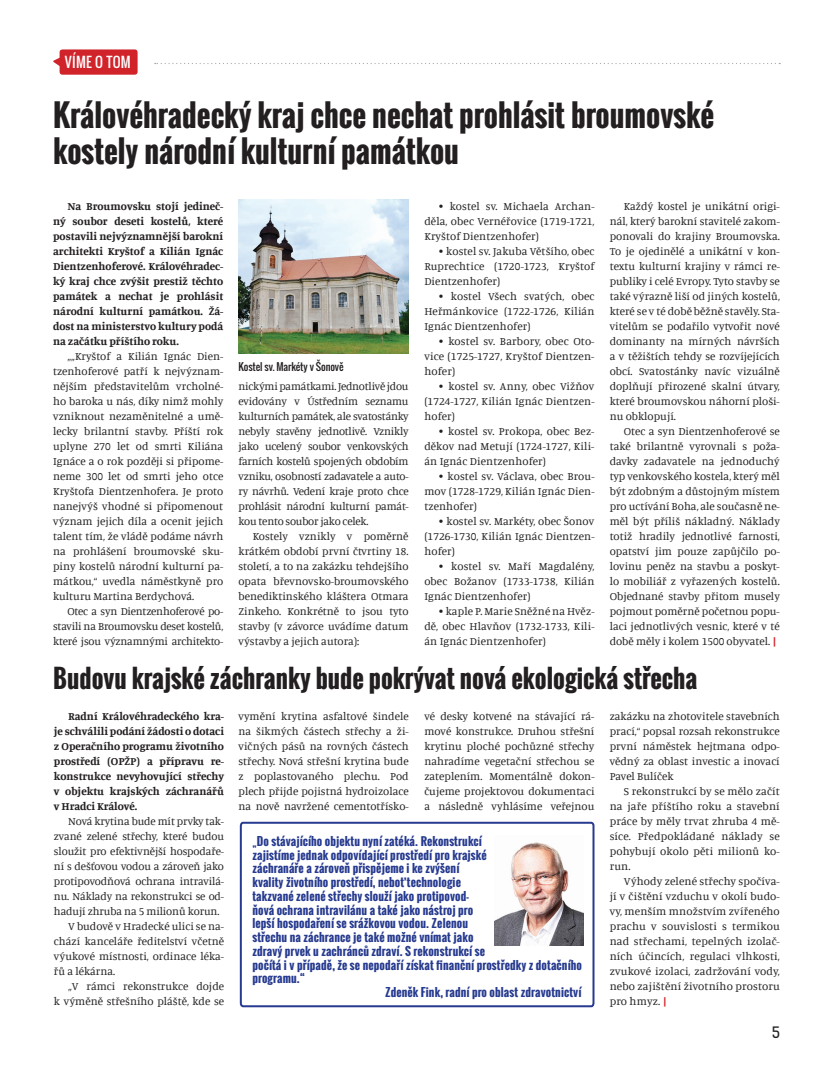
<style>
.page{position:relative;width:833px;height:1081px;background:#fff}
.page>*{position:absolute;margin:0;border:0;box-sizing:border-box;transform-origin:0 0}
.t1{font:700 30px/36px "Oswald";color:#231f20}
.t2{font:700 25px "Oswald";color:#231f20}
.t3{font:15px "Kelson Sans";color:#231f20}
.t4{font:13.75px "Oswald";letter-spacing:.02em;color:#fff}
.t5{font:11.25px/15px "Manuale";color:#231f20;text-align:justify}
.t6{font:700 11.25px "Oswald";letter-spacing:.01em;color:#263a8f}
.t7{font:700 11.25px/15px "Manuale";color:#231f20;text-align:justify}
.t8{font:10px "Oswald";letter-spacing:-.01em;color:#231f20}
.s1{font-weight:700;color:#d1232a}
</style>
<div class="page">
<svg style="left:155px;top:63px;width:625px;height:1px"></svg>
<svg style="left:53px;top:56px;width:7px;height:13px"></svg>
<div style="left:60px;top:49px;width:78px;height:26px;background:#d1232a;border-radius:3px"></div>
<svg style="left:239px;top:821px;width:356px;height:187px"></svg>
<img style="left:494px;top:835px;width:89px;height:111px">
<img style="left:238px;top:200px;width:171px;height:153px">
<p class="t4" style="left:65px;top:52px;width:68px">víme o tom</p>
<h1 class="t1" style="left:53px;top:97px;width:662px">Královéhradecký kraj chce nechat prohlásit broumovské kostely národní kulturní památkou</h1>
<p class="t7" style="left:53px;top:198px;width:172px;text-indent:14px">Na Broumovsku stojí jedineč&shy;ný soubor deseti kostelů, které postavili nejvýznamnější barokní architekti Kryštof a Kilián Ignác Dientzenhoferové. Královéhradec&shy;ký kraj chce zvýšit prestiž těchto památek a nechat je prohlásit národní kulturní památkou. Žá&shy;dost na ministerstvo kultury podá na začátku příštího roku.</p>
<p class="t5" style="left:53px;top:348px;width:172px;text-indent:14px">„„Kryštof a Kilián Ignác Dien&shy;tzenhoferové patří k nejvýznam&shy;nějším představitelům vrcholné&shy;ho baroka u nás, díky nimž mohly vzniknout nezaměnitelné a umě&shy;lecky brilantní stavby. Příští rok uplyne 270 let od smrti Kiliána Ignáce a o rok později si připome&shy;neme 300 let od smrti jeho otce Kryštofa Dientzenhofera. Je proto nanejvýš vhodné si připomenout význam jejich díla a ocenit jejich talent tím, že vládě podáme návrh na prohlášení broumovské sku&shy;piny kostelů národní kulturní pa&shy;mátkou,“ uvedla náměstkyně pro kulturu Martina Berdychová.</p>
<p class="t5" style="left:53px;top:603px;width:172px;text-indent:14px">Otec a syn Dientzenhoferové po&shy;stavili na Broumovsku deset kostelů, které jsou významnými architekto-</p>
<p class="t5" style="left:609px;top:198px;width:172px;text-indent:14px">Každý kostel je unikátní origi&shy;nál, který barokní stavitelé zakom&shy;ponovali do krajiny Broumovska.<br>To je ojedinělé a unikátní v kon&shy;textu kulturní krajiny v rámci re&shy;publiky i celé Evropy. Tyto stavby se také výrazně liší od jiných kostelů, které se v té době běžně stavěly. Sta&shy;vitelům se podařilo vytvořit nové dominanty na mírných návrších a v těžištích tehdy se rozvíjejících obcí. Svatostánky navíc vizuálně doplňují přirozené skalní útvary, které broumovskou náhorní ploši&shy;nu obklopují.</p>
<p class="t5" style="left:609px;top:423px;width:172px;text-indent:14px">Otec a syn Dientzenhoferové se také brilantně vyrovnali s poža&shy;davky zadavatele na jednoduchý typ venkovského kostela, který měl být zdobným a důstojným místem pro uctívání Boha, ale současně ne&shy;měl být příliš nákladný. Náklady totiž hradily jednotlivé farnosti, opatství jim pouze zapůjčilo po&shy;lovinu peněz na stavbu a poskyt&shy;lo mobiliář z vyřazených kostelů.<br>Objednané stavby přitom musely pojmout poměrně početnou popu&shy;laci jednotlivých vesnic, které v té době měly i kolem 1500 obyvatel. <span class="s1">|</span></p>
<h2 class="t2" style="left:53px;top:659px;width:645px">Budovu krajské záchranky bude pokrývat nová ekologická střecha</h2>
<p class="t7" style="left:54px;top:708px;width:172px;text-indent:14px">Radní Královéhradeckého kra&shy;je schválili podání žádosti o dotaci z Operačního programu životního prostředí (OPŽP) a přípravu re&shy;konstrukce nevyhovující střechy v objektu krajských záchranářů v Hradci Králové.</p>
<p class="t5" style="left:68px;top:813px;width:157px">Nová krytina bude mít prvky tak-</p>
<p class="t5" style="left:54px;top:828px;width:172px">zvané zelené střechy, které budou</p>
<p class="t5" style="left:54px;top:843px;width:172px">sloužit pro efektivnější hospodaře-</p>
<p class="t5" style="left:54px;top:858px;width:172px">ní s dešťovou vodou a zároveň jako</p>
<p class="t5" style="left:54px;top:873px;width:172px">protipovodňová ochrana intravilá-</p>
<p class="t5" style="left:54px;top:888px;width:172px">nu. Náklady na rekonstrukci se od-</p>
<p class="t5" style="left:54px;top:903px;width:167px">hadují zhruba na 5 milionů korun.</p>
<p class="t5" style="left:68px;top:918px;width:157px">V budově v Hradecké ulici se na-</p>
<p class="t5" style="left:54px;top:933px;width:172px">chází kanceláře ředitelství včetně</p>
<p class="t5" style="left:54px;top:948px;width:172px">výukové místnosti, ordinace léka-</p>
<p class="t5" style="left:54px;top:963px;width:63px">řů a lékárna.</p>
<p class="t5" style="left:68px;top:978px;width:157px">„V rámci rekonstrukce dojde</p>
<p class="t5" style="left:54px;top:993px;width:172px">k výměně střešního pláště, kde se</p>
<p class="t5" style="left:424px;top:198px;width:172px;text-indent:14px">• kostel sv. Michaela Archan&shy;děla, obec Vernéřovice (1719-1721, Kryštof Dientzenhofer)</p>
<p class="t5" style="left:424px;top:243px;width:172px;text-indent:14px">• kostel sv. Jakuba Většího, obec Ruprechtice (1720-1723, Kryštof Dientzenhofer)</p>
<p class="t5" style="left:424px;top:288px;width:172px;text-indent:14px">• kostel Všech svatých, obec Heřmánkovice (1722-1726, Kilián Ignác Dientzenhofer)</p>
<p class="t5" style="left:424px;top:333px;width:172px;text-indent:14px">• kostel sv. Barbory, obec Oto&shy;vice (1725-1727, Kryštof Dientzen&shy;hofer)</p>
<p class="t5" style="left:424px;top:378px;width:172px;text-indent:14px">• kostel sv. Anny, obec Vižňov (1724-1727, Kilián Ignác Dientzen&shy;hofer)</p>
<p class="t5" style="left:424px;top:423px;width:172px;text-indent:14px">• kostel sv. Prokopa, obec Bez&shy;děkov nad Metují (1724-1727, Kili&shy;án Ignác Dientzenhofer)</p>
<p class="t5" style="left:424px;top:468px;width:172px;text-indent:14px">• kostel sv. Václava, obec Brou&shy;mov (1728-1729, Kilián Ignác Dien&shy;tzenhofer)</p>
<p class="t5" style="left:424px;top:513px;width:172px;text-indent:14px">• kostel sv. Markéty, obec Šonov (1726-1730, Kilián Ignác Dientzen&shy;hofer)</p>
<p class="t5" style="left:424px;top:558px;width:172px;text-indent:14px">• kostel sv. Maří Magdalény, obec Božanov (1733-1738, Kilián Ignác Dientzenhofer)</p>
<p class="t5" style="left:424px;top:603px;width:172px;text-indent:14px">• kaple P. Marie Sněžné na Hvěz&shy;dě, obec Hlavňov (1732-1733, Kili&shy;án Ignác Dientzenhofer)</p>
<p class="t8" style="left:238px;top:359px;width:107px">Kostel sv. Markéty v Šonově</p>
<p class="t5" style="left:238px;top:378px;width:172px">nickými památkami. Jednotlivě jdou evidovány v Ústředním seznamu kulturních památek, ale svatostánky nebyly stavěny jednotlivě. Vznikly jako ucelený soubor venkovských farních kostelů spojených obdobím vzniku, osobností zadavatele a auto&shy;ry návrhů. Vedení kraje proto chce prohlásit národní kulturní památ&shy;kou tento soubor jako celek.</p>
<p class="t5" style="left:238px;top:528px;width:172px;text-indent:14px">Kostely vznikly v poměrně krátkém období první čtvrtiny 18. století, a to na zakázku tehdejšího opata břevnovsko-broumovského benediktinského kláštera Otmara Zinkeho. Konkrétně to jsou tyto stavby (v závorce uvádíme datum výstavby a jejich autora):</p>
<p class="t5" style="left:238px;top:708px;width:172px">vymění krytina asfaltové šindele na šikmých částech střechy a ži&shy;vičných pásů na rovných částech střechy. Nová střešní krytina bude z poplastovaného plechu. Pod plech přijde pojistná hydroizolace na nově navržené cementotřísko-</p>
<p class="t5" style="left:424px;top:708px;width:172px">vé desky kotvené na stávající rá&shy;mové konstrukce. Druhou střešní krytinu ploché pochůzné střechy nahradíme vegetační střechou se zateplením. Momentálně dokon&shy;čujeme projektovou dokumentaci a následně vyhlásíme veřejnou</p>
<p class="t6" style="left:252px;top:832px;width:231px">„Do stávajícího objektu nyní zatéká. Rekonstrukcí</p>
<p class="t6" style="left:252px;top:846px;width:236px">zajistíme jednak odpovídající prostředí pro krajské</p>
<p class="t6" style="left:252px;top:860px;width:208px">záchranáře a zároveň přispějeme i ke zvýšení</p>
<p class="t6" style="left:252px;top:874px;width:210px">kvality životního prostředí, neboť technologie</p>
<p class="t6" style="left:252px;top:887px;width:218px">takzvané zelené střechy slouží jako protipovod-</p>
<p class="t6" style="left:252px;top:901px;width:222px">ňová ochrana intravilánu a také jako nástroj pro</p>
<p class="t6" style="left:252px;top:915px;width:217px">lepší hospodaření se srážkovou vodou. Zelenou</p>
<p class="t6" style="left:252px;top:929px;width:222px">střechu na záchrance je také možné vnímat jako</p>
<p class="t6" style="left:252px;top:942px;width:234px">zdravý prvek u zachránců zdraví. S rekonstrukcí se</p>
<p class="t6" style="left:252px;top:956px;width:331px">počítá i v případě, že se nepodaří získat finanční prostředky z dotačního</p>
<p class="t6" style="left:252px;top:970px;width:54px">programu.“</p>
<p class="t6" style="left:385px;top:984px;width:198px">Zdeněk Fink, radní pro oblast zdravotnictví</p>
<p class="t5" style="left:609px;top:708px;width:172px">zakázku na zhotovitele stavebních prací,“ popsal rozsah rekonstrukce první náměstek hejtmana odpo&shy;vědný za oblast investic a inovací Pavel Bulíček</p>
<p class="t5" style="left:609px;top:783px;width:172px;text-indent:14px">S rekonstrukcí by se mělo začít na jaře příštího roku a stavební práce by měly trvat zhruba 4 mě&shy;síce. Předpokládané náklady se pohybují okolo pěti milionů ko&shy;run.</p>
<p class="t5" style="left:609px;top:873px;width:172px;text-indent:14px">Výhody zelené střechy spočíva&shy;jí v čištění vzduchu v okolí budo&shy;vy, menším množstvím zvířeného prachu v souvislosti s termikou nad střechami, tepelných izolač&shy;ních účincích, regulaci vlhkosti, zvukové izolaci, zadržování vody, nebo zajištění životního prostoru pro hmyz. <span class="s1">|</span></p>
<h3 class="t3" style="left:772px;top:1023px;width:9px">5</h3>
</div>
